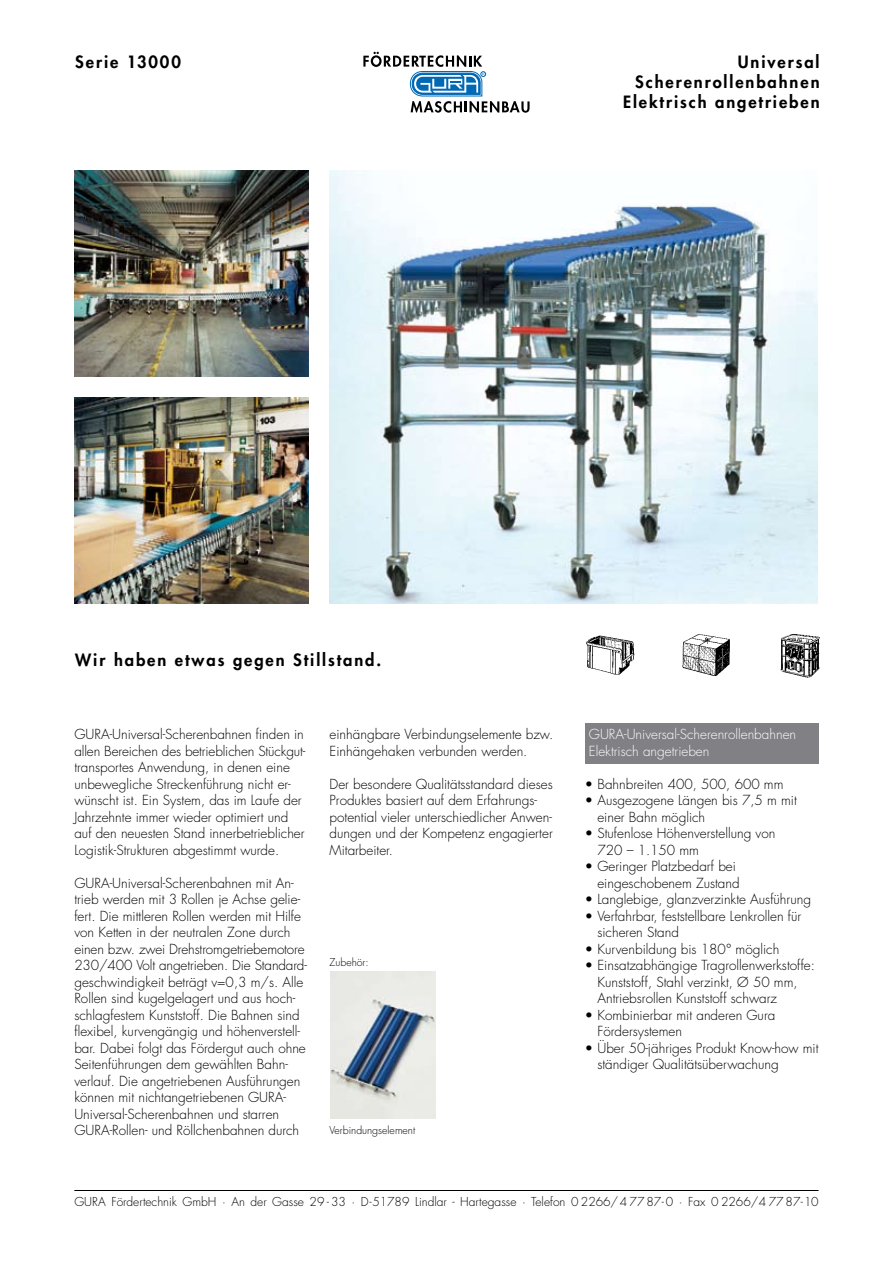
<style>
.page{position:relative;width:893px;height:1263px;background:#fff}
.page>*{position:absolute;margin:0;border:0;box-sizing:border-box;transform-origin:0 0}
.t1{font:800 16.5px/19.8px "Futura";letter-spacing:.115em;color:#000;text-align:right}
.t2{font:300 13.5px/16.5px "Futura";color:#000}
.t3{font:300 13.5px/16.5px "Futura";color:#fff}
.t4{font:300 12px "Futura";color:#000}
.t5{font:300 10.5px "Futura";color:#000}
</style>
<div class="page">
<hr style="left:74px;top:1190px;width:745px;height:1px;background:#000">
<svg style="left:363px;top:52px;width:167px;height:61px"></svg>
<img style="left:683px;top:635px;width:47px;height:41px">
<img style="left:330px;top:170px;width:487px;height:434px">
<img style="left:74px;top:170px;width:234px;height:206px">
<img style="left:74px;top:398px;width:234px;height:206px">
<img style="left:586px;top:635px;width:49px;height:40px">
<img style="left:330px;top:972px;width:105px;height:147px">
<img style="left:780px;top:634px;width:39px;height:43px">
<div style="left:585px;top:723px;width:234px;height:41px;background:#818084"></div>
<p class="t1" style="left:75px;top:52px;width:107px">Serie 13000</p>
<p class="t1" style="left:623px;top:52px;width:198px">Universal<br>Scherenrollenbahnen<br>Elektrisch angetrieben</p>
<p class="t1" style="left:75px;top:650px;width:307px">Wir haben etwas gegen Stillstand.</p>
<p class="t2" style="left:74px;top:726px;width:233px">GURA-Universal-Scherenbahnen finden in allen Bereichen des betrieblichen Stückgut&shy;transportes Anwendung, in denen eine unbewegliche Streckenführung nicht er&shy;wünscht ist. Ein System, das im Laufe der Jahrzehnte immer wieder optimiert und auf den neuesten Stand innerbetrieblicher Logistik-Strukturen abgestimmt wurde.</p>
<p class="t2" style="left:74px;top:874px;width:234px">GURA-Universal-Scherenbahnen mit An&shy;trieb werden mit 3 Rollen je Achse gelie&shy;fert. Die mittleren Rollen werden mit Hilfe von Ketten in der neutralen Zone durch einen bzw. zwei Drehstromgetriebemotore 230/400 Volt angetrieben. Die Standard&shy;geschwindigkeit beträgt v=0,3 m/s. Alle Rollen sind kugelgelagert und aus hoch&shy;schlagfestem Kunststoff. Die Bahnen sind flexibel, kurvengängig und höhenverstell&shy;bar. Dabei folgt das Fördergut auch ohne Seitenführungen dem gewählten Bahn&shy;verlauf. Die angetriebenen Ausführungen können mit nichtangetriebenen GURA-Universal-Scherenbahnen und starren GURA-Rollen- und Röllchenbahnen durch</p>
<p class="t2" style="left:330px;top:726px;width:225px">einhängbare Verbindungselemente bzw.<br>Einhängehaken verbunden werden.</p>
<p class="t2" style="left:330px;top:775px;width:225px">Der besondere Qualitätsstandard dieses Produktes basiert auf dem Erfahrungs&shy;potential vieler unterschiedlicher Anwen&shy;dungen und der Kompetenz engagierter Mitarbeiter.</p>
<p class="t5" style="left:330px;top:956px;width:41px">Zubehör:</p>
<p class="t5" style="left:330px;top:1123px;width:87px">Verbindungselement</p>
<p class="t3" style="left:589px;top:726px;width:209px">GURA-Universal-Scherenrollenbahnen<br>Elektrisch angetrieben</p>
<p class="t2" style="left:585px;top:776px;width:200px">• Bahnbreiten 400, 500, 600 mm</p>
<p class="t2" style="left:597px;top:792px;width:201px;text-indent:-13px">• Ausgezogene Längen bis 7,5 m mit einer Bahn möglich</p>
<p class="t2" style="left:597px;top:825px;width:179px;text-indent:-13px">• Stufenlose Höhenverstellung von<br>720 – 1.150 mm</p>
<p class="t2" style="left:585px;top:858px;width:157px;text-align:right">• Geringer Platzbedarf bei eingeschobenem Zustand</p>
<p class="t2" style="left:585px;top:891px;width:228px">• Langlebige, glanzverzinkte Ausführung</p>
<p class="t2" style="left:597px;top:908px;width:205px;text-indent:-13px">• Verfahrbar, feststellbare Lenkrollen für sicheren Stand</p>
<p class="t2" style="left:585px;top:940px;width:196px">• Kurvenbildung bis 180° möglich</p>
<p class="t2" style="left:597px;top:957px;width:219px;text-indent:-13px">• Einsatzabhängige Tragrollenwerkstoffe:<br>Kunststoff, Stahl verzinkt, Ø 50 mm,<br>Antriebsrollen Kunststoff schwarz</p>
<p class="t2" style="left:597px;top:1006px;width:179px;text-indent:-13px">• Kombinierbar mit anderen Gura<br>Fördersystemen</p>
<p class="t2" style="left:597px;top:1039px;width:223px;text-indent:-13px">• Über 50-jähriges Produkt Know-how mit ständiger Qualitätsüberwachung</p>
<p class="t4" style="left:74px;top:1194px;width:746px">GURA Fördertechnik GmbH · An der Gasse 29 - 33 · D-51789 Lindlar - Hartegasse · Telefon 0 2266/4 77 87- 0 · Fax 0 2266/4 77 87-10</p>
</div>
